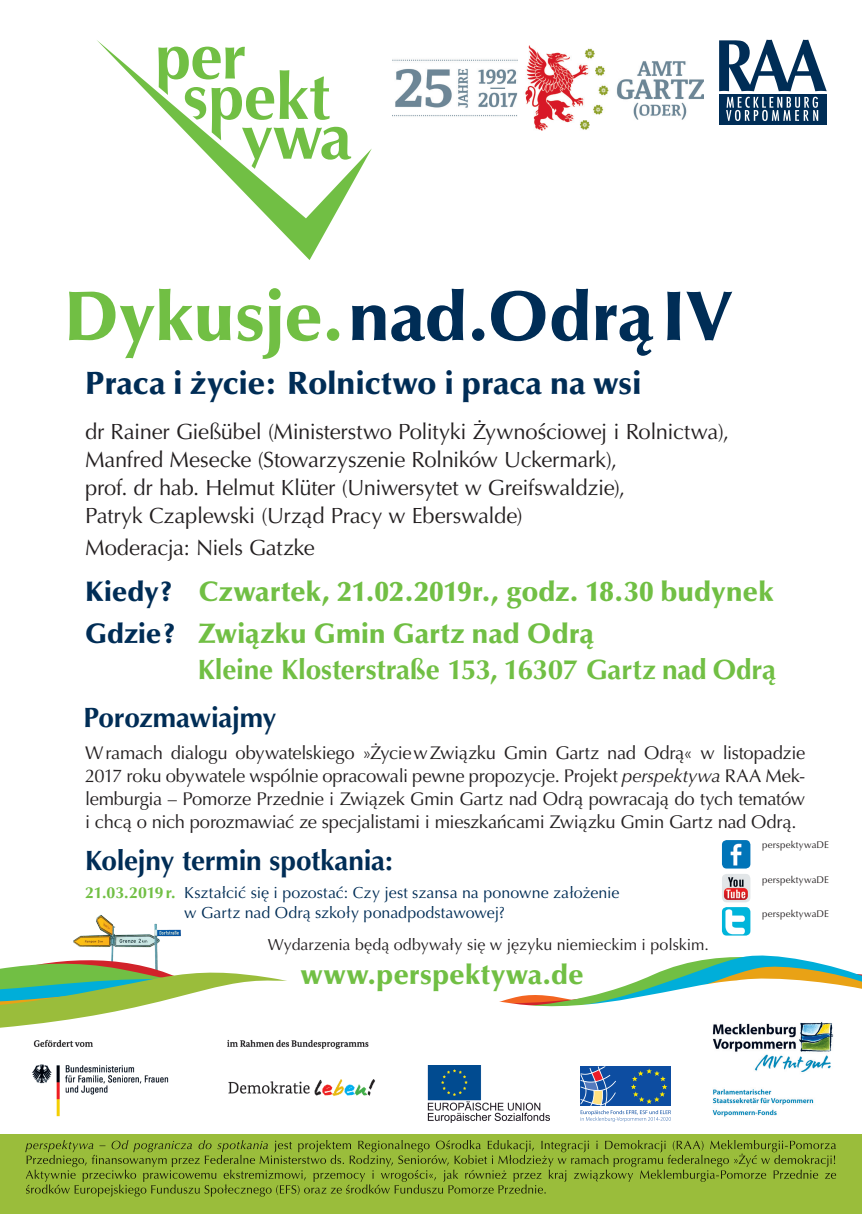
<style>
.page{position:relative;width:862px;height:1214px;background:#fff}
.page>*{position:absolute;margin:0;border:0;box-sizing:border-box;transform-origin:0 0}
.t1{font:900 70px "Optima LT Pro";letter-spacing:-.005em;color:#002d56}
.t2{font:900 32px "Optima LT Pro";letter-spacing:-.005em;color:#002d56}
.t3{font:900 28px/42px "Optima LT Pro";letter-spacing:.005em;color:#71bf44}
.t4{font:700 28px "Optima LT Pro";letter-spacing:-.005em;color:#71bf44}
.t5{font:700 28px "Optima LT Pro";letter-spacing:-.01em;color:#002d56}
.t6{font:22px/28px "Optima LT Pro";letter-spacing:-.015em;color:#231f20}
.t7{font:18.4px/23px "Optima LT Pro";letter-spacing:-.02em;color:#231f20;text-align:justify}
.t8{font:16px/20px "Optima LT Pro";color:#002d56}
.t9{font:16px "Optima LT Pro";color:#231f20}
.t10{font:9.6px "Optima LT Pro";letter-spacing:.02em;color:#231f20}
.s1{color:#71bf44}
.s2{color:#002d56}
.s3{font-style:italic}
.s4{font-weight:700;color:#71bf44}
</style>
<div class="page">
<img style="left:73px;top:914px;width:108px;height:28px">
<svg style="left:73px;top:942px;width:86px;height:9px"></svg>
<svg style="left:49px;top:951px;width:768px;height:12px"></svg>
<svg style="left:0;top:963px;width:857px;height:11px"></svg>
<svg style="left:0;top:969px;width:363px;height:5px"></svg>
<img style="left:722px;top:840px;width:28px;height:28px">
<img style="left:722px;top:907px;width:28px;height:28px">
<img style="left:722px;top:874px;width:28px;height:28px">
<svg style="left:97px;top:40px;width:275px;height:220px"></svg>
<svg style="left:158px;top:47px;width:193px;height:122px"></svg>
<div style="left:719px;top:94px;width:107px;height:31px;background:#002d56"></div>
<svg style="left:726px;top:97px;width:92px;height:24px"></svg>
<svg style="left:719px;top:40px;width:107px;height:51px"></svg>
<img style="left:392px;top:45px;width:311px;height:85px">
<svg style="left:0;top:974px;width:862px;height:149px"></svg>
<img style="left:695px;top:1002px;width:155px;height:121px">
<img style="left:428px;top:1065px;width:121px;height:57px">
<div style="left:580px;top:1065px;width:91px;height:57px;background:#fff"></div>
<svg style="left:580px;top:1066px;width:91px;height:55px"></svg>
<img style="left:12px;top:1021px;width:383px;height:102px">
<div style="left:0;top:1134px;width:862px;height:79px;background:#9abd3b"></div>
<svg style="left:25px;top:1140px;width:811px;height:56px"></svg>
<h1 class="t1" style="left:65px;top:273px;width:669px"><span class="s1">Dykusje.</span>nad.OdrąIV</h1>
<h2 class="t2" style="left:85px;top:363px;width:558px">Praca i życie: Rolnictwo i praca na wsi</h2>
<p class="t6" style="left:85px;top:418px;width:645px">dr Rainer Gießübel (Ministerstwo Polityki Żywnościowej i Rolnictwa), Manfred Mesecke (Stowarzyszenie Rolników Uckermark),<br>prof. dr hab. Helmut Klüter (Uniwersytet w Greifswaldzie),<br>Patryk Czaplewski (Urząd Pracy w Eberswalde)</p>
<p class="t6" style="left:85px;top:534px;width:231px">Moderacja: Niels Gatzke</p>
<h3 class="t3" style="left:85px;top:570px;width:690px"><span class="s2">Kiedy?</span> Czwartek, 21.02.2019r., godz. 18.30 budynek<br><span class="s2">Gdzie?</span> Związku Gmin Gartz nad Odrą</h3>
<h3 class="t4" style="left:198px;top:652px;width:580px">Kleine Klosterstraße 153, 16307 Gartz nad Odrą</h3>
<h3 class="t5" style="left:83px;top:700px;width:194px">Porozmawiajmy</h3>
<p class="t7" style="left:85px;top:740px;width:721px">Wramach dialogu obywatelskiego »ŻyciewZwiązku Gmin Gartz nad Odrą« w listopadzie 2017 roku obywatele wspólnie opracowali pewne propozycje. Projekt <span class="s3">perspektywa</span> RAA Mek&shy;lemburgia – Pomorze Przednie i Związek Gmin Gartz nad Odrą powracają do tych tematów i chcą o nich porozmawiać ze specjalistami i mieszkańcami Związku Gmin Gartz nad Odrą.</p>
<h3 class="t5" style="left:85px;top:842px;width:309px">Kolejny termin spotkania:</h3>
<p class="t8" style="left:184px;top:882px;width:436px;text-indent:-99px"><span class="s4">21.03.2019r.</span> Kształcić się i pozostać: Czy jest szansa na ponowne założenie w Gartz nad Odrą szkoły ponadpodstawowej?</p>
<p class="t9" style="left:268px;top:934px;width:442px">Wydarzenia będą odbywały się w języku niemieckim i polskim.</p>
<h3 class="t3" style="left:301px;top:952px;width:284px">www.perspektywa.de</h3>
<p class="t10" style="left:762px;top:839px;width:68px">perspektywaDE</p>
<p class="t10" style="left:762px;top:873px;width:68px">perspektywaDE</p>
<p class="t10" style="left:762px;top:907px;width:68px">perspektywaDE</p>
</div>
